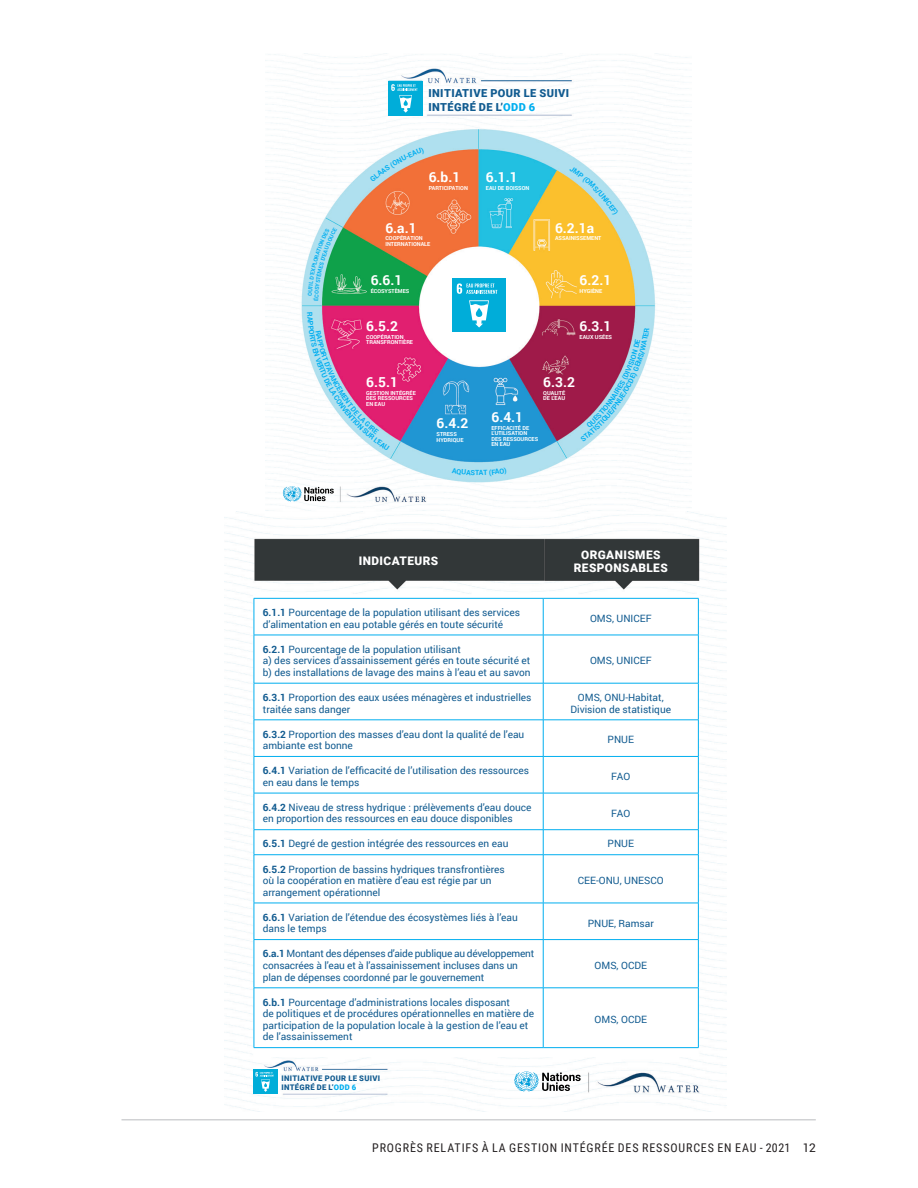
<style>
.page{position:relative;width:918px;height:1188px;background:#fff}
.page>*{position:absolute;margin:0;border:0;box-sizing:border-box;transform-origin:0 0}
.t1{font:700 13.8px "Roboto";color:#fff}
.t2{font:12px "Roboto Condensed";letter-spacing:.07em;color:#231f20}
.t3{font:900 11.85px/13.6px "Roboto";letter-spacing:.035em;color:#fff;text-align:center}
.t4{font:900 10.95px/13.8px "Roboto";letter-spacing:.035em;color:#115b90}
.t5{font:10.05px/11.6px "Roboto";color:#115b90}
.t6{font:900 7.65px/9.3px "Roboto";letter-spacing:.035em;color:#115b90}
.t7{font:700 5.55px/5.6px "Roboto";color:#fff}
.s1{color:#00aeef}
.s2{font-weight:700}
.s3{font-family:"Roboto"}
</style>
<div class="page">
<hr style="left:122px;top:1119px;width:694px;height:1px;background:#d1d2d4">
<img style="left:266px;top:54px;width:426px;height:458px">
<img style="left:224px;top:512px;width:503px;height:599px">
<div style="left:452px;top:279px;width:53px;height:53px;background:#00add9"></div>
<svg style="left:457px;top:283px;width:40px;height:11px"></svg>
<svg style="left:469px;top:300px;width:20px;height:28px"></svg>
<div style="left:388px;top:81px;width:35px;height:35px;background:#00add9"></div>
<svg style="left:391px;top:84px;width:27px;height:29px"></svg>
<svg style="left:283px;top:486px;width:51px;height:16px"></svg>
<hr style="left:254px;top:598px;width:289px;height:1px;background:#00aeef">
<hr style="left:254px;top:599px;width:1px;height:36px;background:#00aeef">
<hr style="left:543px;top:598px;width:156px;height:1px;background:#00aeef">
<hr style="left:543px;top:599px;width:1px;height:36px;background:#00aeef">
<hr style="left:698px;top:599px;width:1px;height:36px;background:#00aeef">
<hr style="left:254px;top:635px;width:289px;height:1px;background:#00aeef">
<hr style="left:254px;top:635px;width:1px;height:48px;background:#00aeef">
<hr style="left:543px;top:635px;width:156px;height:1px;background:#00aeef">
<hr style="left:543px;top:635px;width:1px;height:48px;background:#00aeef">
<hr style="left:698px;top:635px;width:1px;height:48px;background:#00aeef">
<hr style="left:254px;top:683px;width:289px;height:1px;background:#00aeef">
<hr style="left:254px;top:683px;width:1px;height:37px;background:#00aeef">
<hr style="left:543px;top:683px;width:156px;height:1px;background:#00aeef">
<hr style="left:543px;top:683px;width:1px;height:37px;background:#00aeef">
<hr style="left:698px;top:683px;width:1px;height:37px;background:#00aeef">
<hr style="left:254px;top:720px;width:289px;height:1px;background:#00aeef">
<hr style="left:254px;top:720px;width:1px;height:36px;background:#00aeef">
<hr style="left:543px;top:720px;width:156px;height:1px;background:#00aeef">
<hr style="left:543px;top:720px;width:1px;height:36px;background:#00aeef">
<hr style="left:698px;top:720px;width:1px;height:36px;background:#00aeef">
<hr style="left:254px;top:756px;width:289px;height:1px;background:#00aeef">
<hr style="left:254px;top:757px;width:1px;height:36px;background:#00aeef">
<hr style="left:543px;top:756px;width:156px;height:1px;background:#00aeef">
<hr style="left:543px;top:757px;width:1px;height:36px;background:#00aeef">
<hr style="left:698px;top:757px;width:1px;height:36px;background:#00aeef">
<hr style="left:254px;top:793px;width:289px;height:1px;background:#00aeef">
<hr style="left:254px;top:793px;width:1px;height:36px;background:#00aeef">
<hr style="left:543px;top:793px;width:156px;height:1px;background:#00aeef">
<hr style="left:543px;top:793px;width:1px;height:36px;background:#00aeef">
<hr style="left:698px;top:793px;width:1px;height:36px;background:#00aeef">
<hr style="left:254px;top:829px;width:289px;height:1px;background:#00aeef">
<svg style="left:254px;top:830px;width:1px;height:24px"></svg>
<hr style="left:543px;top:829px;width:156px;height:1px;background:#00aeef">
<svg style="left:543px;top:830px;width:1px;height:24px"></svg>
<svg style="left:698px;top:830px;width:1px;height:24px"></svg>
<hr style="left:254px;top:854px;width:289px;height:1px;background:#00aeef">
<hr style="left:254px;top:855px;width:1px;height:48px;background:#00aeef">
<hr style="left:543px;top:854px;width:156px;height:1px;background:#00aeef">
<hr style="left:543px;top:855px;width:1px;height:48px;background:#00aeef">
<hr style="left:698px;top:855px;width:1px;height:48px;background:#00aeef">
<hr style="left:254px;top:903px;width:289px;height:1px;background:#00aeef">
<hr style="left:254px;top:903px;width:1px;height:36px;background:#00aeef">
<hr style="left:543px;top:903px;width:156px;height:1px;background:#00aeef">
<hr style="left:543px;top:903px;width:1px;height:36px;background:#00aeef">
<hr style="left:698px;top:903px;width:1px;height:36px;background:#00aeef">
<hr style="left:254px;top:939px;width:289px;height:1px;background:#00aeef">
<hr style="left:254px;top:940px;width:1px;height:48px;background:#00aeef">
<hr style="left:543px;top:939px;width:156px;height:1px;background:#00aeef">
<hr style="left:543px;top:940px;width:1px;height:48px;background:#00aeef">
<hr style="left:698px;top:940px;width:1px;height:48px;background:#00aeef">
<hr style="left:254px;top:988px;width:289px;height:1px;background:#00aeef">
<hr style="left:254px;top:988px;width:1px;height:59px;background:#00aeef">
<hr style="left:543px;top:988px;width:156px;height:1px;background:#00aeef">
<hr style="left:543px;top:988px;width:1px;height:59px;background:#00aeef">
<hr style="left:698px;top:988px;width:1px;height:59px;background:#00aeef">
<hr style="left:254px;top:1047px;width:289px;height:1px;background:#00aeef">
<hr style="left:543px;top:1047px;width:156px;height:1px;background:#00aeef">
<div style="left:253px;top:1070px;width:24px;height:24px;background:#00add9"></div>
<svg style="left:256px;top:1072px;width:18px;height:20px"></svg>
<svg style="left:514px;top:1071px;width:67px;height:21px"></svg>
<svg style="left:452px;top:467px;width:55px;height:9px"></svg>
<svg style="left:370px;top:147px;width:55px;height:35px"></svg>
<svg style="left:569px;top:166px;width:50px;height:50px"></svg>
<svg style="left:308px;top:228px;width:29px;height:72px"></svg>
<svg style="left:580px;top:327px;width:69px;height:115px"></svg>
<svg style="left:307px;top:312px;width:83px;height:139px"></svg>
<p class="t4" style="left:428px;top:86px;width:142px">INITIATIVE POUR LE SUIVI<br>INTÉGRÉ DE L’<span class="s1">ODD 6</span></p>
<p class="t1" style="left:429px;top:167px;width:33px">6.b.1</p>
<p class="t7" style="left:429px;top:185px;width:41px">PARTICIPATION</p>
<p class="t1" style="left:385px;top:218px;width:33px">6.a.1</p>
<p class="t7" style="left:385px;top:235px;width:47px">COOPÉRATION<br>INTERNATIONALE</p>
<p class="t1" style="left:371px;top:271px;width:33px">6.6.1</p>
<p class="t7" style="left:371px;top:288px;width:40px">ÉCOSYSTÈMES</p>
<p class="t1" style="left:366px;top:316px;width:33px">6.5.2</p>
<p class="t7" style="left:366px;top:334px;width:48px">COOPÉRATION<br>TRANSFRONTIÈRE</p>
<p class="t1" style="left:366px;top:372px;width:33px">6.5.1</p>
<p class="t7" style="left:366px;top:390px;width:51px">GESTION INTÉGRÉE<br>DES RESSOURCES<br>EN EAU</p>
<p class="t1" style="left:437px;top:414px;width:33px">6.4.2</p>
<p class="t7" style="left:437px;top:431px;width:29px">STRESS<br>HYDRIQUE</p>
<p class="t1" style="left:486px;top:167px;width:33px">6.1.1</p>
<p class="t7" style="left:486px;top:185px;width:45px">EAU DE BOISSON</p>
<p class="t1" style="left:555px;top:218px;width:41px">6.2.1a</p>
<p class="t7" style="left:555px;top:235px;width:48px">ASSAINISSEMENT</p>
<p class="t1" style="left:580px;top:271px;width:33px">6.2.1</p>
<p class="t7" style="left:580px;top:288px;width:24px">HYGIÈNE</p>
<p class="t1" style="left:580px;top:316px;width:33px">6.3.1</p>
<p class="t7" style="left:580px;top:334px;width:34px">EAUX USÉES</p>
<p class="t1" style="left:543px;top:373px;width:33px">6.3.2</p>
<p class="t7" style="left:543px;top:390px;width:24px">QUALITÉ<br>DE L’EAU</p>
<p class="t1" style="left:491px;top:407px;width:33px">6.4.1</p>
<p class="t7" style="left:491px;top:425px;width:48px">EFFICACITÉ DE<br>L’UTILISATION<br>DES RESSOURCES<br>EN EAU</p>
<p class="t3" style="left:359px;top:554px;width:81px">INDICATEURS</p>
<p class="t3" style="left:574px;top:547px;width:95px">ORGANISMES<br>RESPONSABLES</p>
<p class="t5" style="left:263px;top:606px;width:259px"><span class="s2">6.1.1</span> Pourcentage de la population utilisant des services d’alimentation en eau potable gérés en toute sécurité</p>
<p class="t5" style="left:590px;top:612px;width:63px">OMS, UNICEF</p>
<p class="t5" style="left:263px;top:643px;width:269px"><span class="s2">6.2.1</span> Pourcentage de la population utilisant<br>a) des services d’assainissement gérés en toute sécurité et b) des installations de lavage des mains à l’eau et au savon</p>
<p class="t5" style="left:590px;top:655px;width:63px">OMS, UNICEF</p>
<p class="t5" style="left:263px;top:691px;width:270px"><span class="s2">6.3.1</span> Proportion des eaux usées ménagères et industrielles traitée sans danger</p>
<p class="t5" style="left:570px;top:691px;width:102px;text-align:center">OMS, ONU-Habitat,<br>Division de statistique</p>
<p class="t5" style="left:263px;top:728px;width:263px"><span class="s2">6.3.2</span> Proportion des masses d’eau dont la qualité de l’eau ambiante est bonne</p>
<p class="t5" style="left:608px;top:734px;width:28px">PNUE</p>
<p class="t5" style="left:263px;top:765px;width:268px"><span class="s2">6.4.1</span> Variation de l’efficacité de l’utilisation des ressources en eau dans le temps</p>
<p class="t5" style="left:611px;top:770px;width:20px">FAO</p>
<p class="t5" style="left:263px;top:801px;width:270px"><span class="s2">6.4.2</span> Niveau de stress hydrique : prélèvements d’eau douce en proportion des ressources en eau douce disponibles</p>
<p class="t5" style="left:611px;top:807px;width:20px">FAO</p>
<p class="t5" style="left:263px;top:838px;width:247px"><span class="s2">6.5.1</span> Degré de gestion intégrée des ressources en eau</p>
<p class="t5" style="left:608px;top:838px;width:28px">PNUE</p>
<p class="t5" style="left:263px;top:863px;width:243px"><span class="s2">6.5.2</span> Proportion de bassins hydriques transfrontières où la coopération en matière d’eau est régie par un arrangement opérationnel</p>
<p class="t5" style="left:578px;top:874px;width:87px">CEE-ONU, UNESCO</p>
<p class="t5" style="left:263px;top:911px;width:256px"><span class="s2">6.6.1</span> Variation de l’étendue des écosystèmes liés à l’eau dans le temps</p>
<p class="t5" style="left:588px;top:917px;width:68px">PNUE, Ramsar</p>
<p class="t5" style="left:263px;top:948px;width:273px"><span class="s2">6.a.1</span> Montant des dépenses d’aide publique au développement consacrées à l’eau et à l’assainissement incluses dans un plan de dépenses coordonné par le gouvernement</p>
<p class="t5" style="left:595px;top:959px;width:54px">OMS, OCDE</p>
<p class="t5" style="left:263px;top:996px;width:273px"><span class="s2">6.b.1</span> Pourcentage d’administrations locales disposant<br>de politiques et de procédures opérationnelles en matière de participation de la population locale à la gestion de l’eau et de l’assainissement</p>
<p class="t6" style="left:282px;top:1073px;width:100px">INITIATIVE POUR LE SUIVI<br>INTÉGRÉ DE L’<span class="s1">ODD 6</span></p>
<p class="t5" style="left:595px;top:1013px;width:54px">OMS, OCDE</p>
<p class="t2" style="left:372px;top:1139px;width:445px">PROGRÈS RELATIFS À LA GESTION INTÉGRÉE DES RESSOURCES EN EAU - 2021 <span class="s3">12</span></p>
</div>
